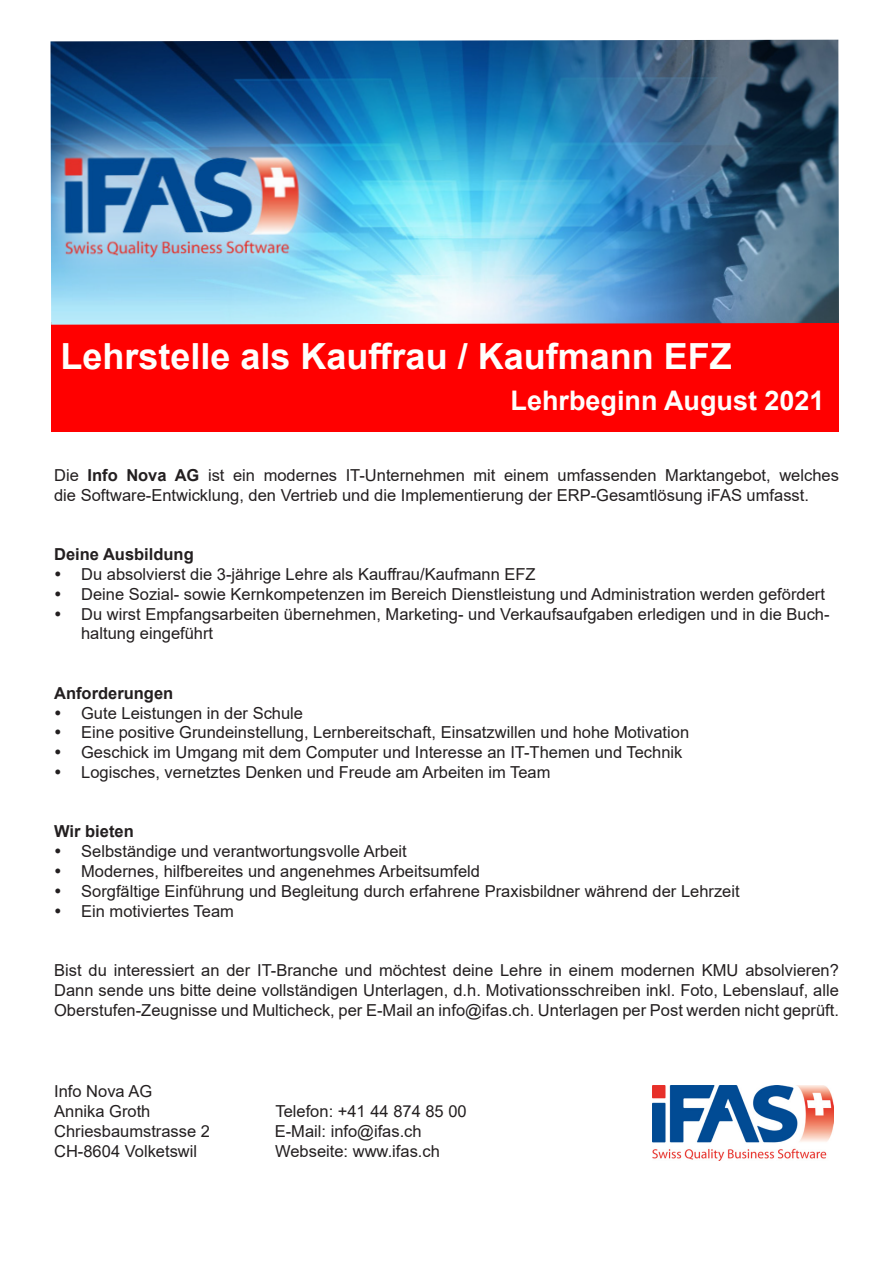
<style>
.page{position:relative;width:893px;height:1263px;background:#fff}
.page>*{position:absolute;margin:0;border:0;box-sizing:border-box;transform-origin:0 0}
.t1{font:700 36px "Arial";color:#fffefc}
.t2{font:700 27px "Arial";color:#fffefc}
.t3{font:16.5px/19.8px "Arial";color:#231f20}
.t4{font:700 16.5px "Arial";color:#231f20}
.s1{font-weight:700}
</style>
<div class="page">
<div style="left:51px;top:323px;width:788px;height:109px;background:#f00"></div>
<img style="left:652px;top:1086px;width:181px;height:74px">
<img style="left:51px;top:40px;width:788px;height:285px">
<p class="t1" style="left:60px;top:330px;width:673px">Lehrstelle als Kauffrau / Kaufmann EFZ</p>
<p class="t2" style="left:511px;top:381px;width:316px">Lehrbeginn August 2021</p>
<p class="t3" style="left:54px;top:465px;width:786px">Die <span class="s1">Info Nova AG</span> ist ein modernes IT-Unternehmen mit einem umfassenden Marktangebot, welches die Software-Entwicklung, den Vertrieb und die Implementierung der ERP-Gesamtlösung iFAS umfasst.</p>
<p class="t4" style="left:54px;top:543px;width:141px">Deine Ausbildung</p>
<p class="t3" style="left:54px;top:564px;width:483px">• Du absolvierst die 3-jährige Lehre als Kauffrau/Kaufmann EFZ</p>
<p class="t3" style="left:54px;top:584px;width:772px">• Deine Sozial- sowie Kernkompetenzen im Bereich Dienstleistung und Administration werden gefördert</p>
<p class="t3" style="left:54px;top:604px;width:777px">• Du wirst Empfangsarbeiten übernehmen, Marketing- und Verkaufsaufgaben erledigen und in die Buch-</p>
<p class="t3" style="left:81px;top:623px;width:134px">haltung eingeführt</p>
<p class="t4" style="left:54px;top:681px;width:121px">Anforderungen</p>
<p class="t3" style="left:54px;top:703px;width:250px">• Gute Leistungen in der Schule</p>
<p class="t3" style="left:54px;top:722px;width:637px">• Eine positive Grundeinstellung, Lernbereitschaft, Einsatzwillen und hohe Motivation</p>
<p class="t3" style="left:54px;top:742px;width:630px">• Geschick im Umgang mit dem Computer und Interesse an IT-Themen und Technik</p>
<p class="t3" style="left:54px;top:762px;width:498px">• Logisches, vernetztes Denken und Freude am Arbeiten im Team</p>
<p class="t4" style="left:54px;top:820px;width:81px">Wir bieten</p>
<p class="t3" style="left:54px;top:841px;width:354px">• Selbständige und verantwortungsvolle Arbeit</p>
<p class="t3" style="left:54px;top:861px;width:427px">• Modernes, hilfbereites und angenehmes Arbeitsumfeld</p>
<p class="t3" style="left:54px;top:881px;width:687px">• Sorgfältige Einführung und Begleitung durch erfahrene Praxisbildner während der Lehrzeit</p>
<p class="t3" style="left:54px;top:901px;width:181px">• Ein motiviertes Team</p>
<p class="t3" style="left:54px;top:960px;width:786px;text-align:justify">Bist du interessiert an der IT-Branche und möchtest deine Lehre in einem modernen KMU absolvieren?<br>Dann sende uns bitte deine vollständigen Unterlagen, d.h. Motivationsschreiben inkl. Foto, Lebenslauf, alle Oberstufen-Zeugnisse und Multicheck, per E-Mail an info@ifas.ch. Unterlagen per Post werden nicht geprüft.</p>
<p class="t3" style="left:54px;top:1081px;width:100px">Info Nova AG<br>Annika Groth</p>
<p class="t3" style="left:275px;top:1101px;width:193px">Telefon: +41 44 874 85 00</p>
<p class="t3" style="left:54px;top:1121px;width:157px">Chriesbaumstrasse 2</p>
<p class="t3" style="left:275px;top:1121px;width:148px">E-Mail: info@ifas.ch</p>
<p class="t3" style="left:54px;top:1141px;width:145px">CH-8604 Volketswil</p>
<p class="t3" style="left:275px;top:1141px;width:166px">Webseite: www.ifas.ch</p>
</div>
